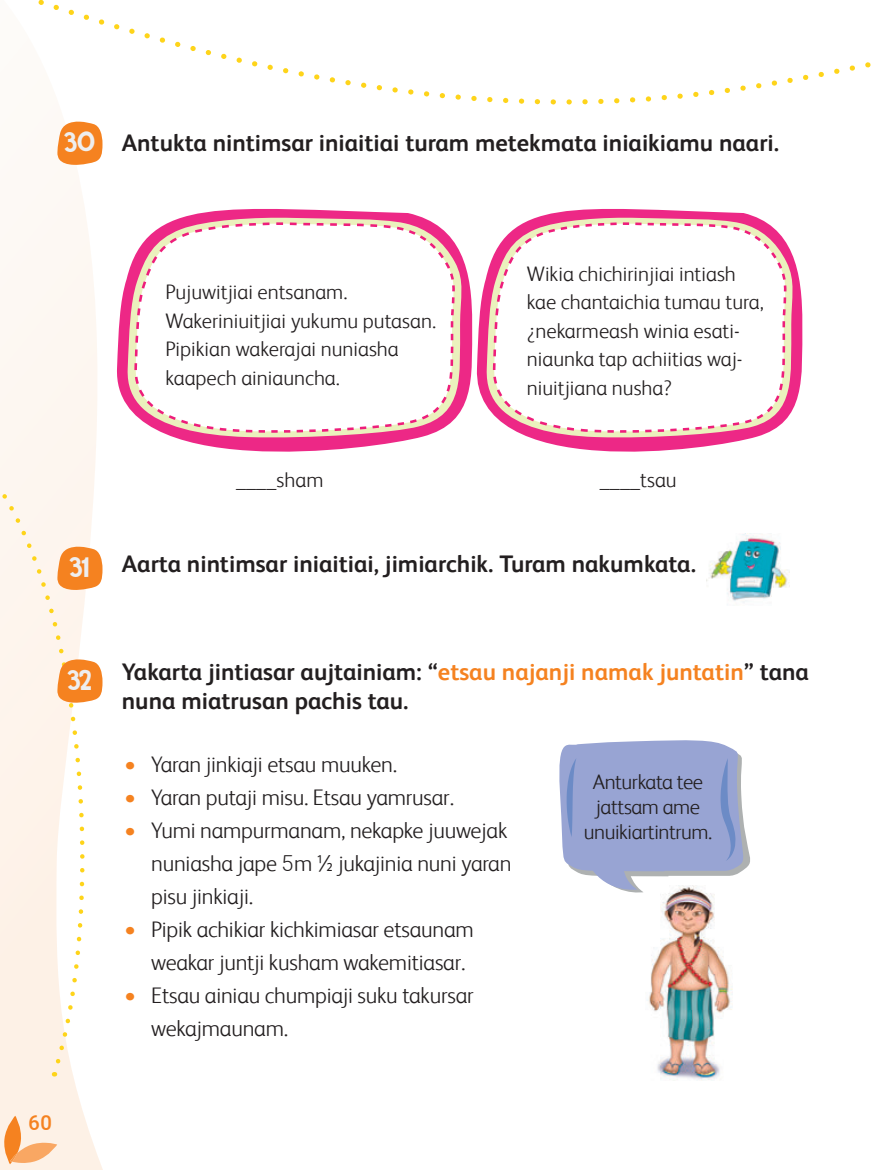
<style>
.page{position:relative;width:872px;height:1170px;background:#fff}
.page>*{position:absolute;margin:0;border:0;box-sizing:border-box;transform-origin:0 0}
.t1{font:30px "Glitter Candy";color:#eeeeef}
.t2{font:700 24px/28.8px "Dune";color:#231f20}
.t3{font:22.5px/33px "Dune";letter-spacing:-.01em;color:#231f20}
.t4{font:21px/28.5px "Dune";color:#231f20}
.t5{font:21px/25.2px "Dune";letter-spacing:-.02em;color:#231f20;text-align:center}
.t6{font:700 21px "Dune";color:#f58220}
.s1{color:#f58220}
.s2{font-size:24px;color:#f58220}
</style>
<div class="page">
<svg style="left:0;top:255px;width:103px;height:914px"></svg>
<svg style="left:0;top:467px;width:103px;height:599px"></svg>
<svg style="left:0;top:0;width:871px;height:255px"></svg>
<svg style="left:57px;top:121px;width:45px;height:44px;background:#f69543"></svg>
<svg style="left:57px;top:546px;width:45px;height:44px;background:#f69542"></svg>
<svg style="left:57px;top:659px;width:45px;height:44px;background:#f69541"></svg>
<svg style="left:113px;top:194px;width:360px;height:258px"></svg>
<svg style="left:127px;top:217px;width:338px;height:222px"></svg>
<svg style="left:133px;top:221px;width:322px;height:213px"></svg>
<svg style="left:473px;top:194px;width:333px;height:258px"></svg>
<svg style="left:486px;top:217px;width:310px;height:222px"></svg>
<svg style="left:786px;top:267px;width:1px;height:51px"></svg>
<svg style="left:491px;top:221px;width:295px;height:213px"></svg>
<img style="left:706px;top:534px;width:84px;height:69px">
<img style="left:647px;top:897px;width:86px;height:183px">
<svg style="left:559px;top:740px;width:191px;height:157px"></svg>
<svg style="left:0;top:1115px;width:57px;height:55px;background:#fad1ae"></svg>
<h1 class="t1" style="left:64px;top:123px;width:33px">30</h1>
<p class="t2" style="left:122px;top:126px;width:659px">Antukta nintimsar iniaitiai turam metekmata iniaikiamu naari.</p>
<h1 class="t1" style="left:69px;top:547px;width:22px">31</h1>
<p class="t4" style="left:165px;top:277px;width:272px">Pujuwitjiai entsanam.<br>Wakeriniuitjiai yukumu putasan.<br>Pipikian wakerajai nuniasha kaapech ainiauncha.</p>
<p class="t4" style="left:527px;top:258px;width:238px">Wikia chichirinjiai intiash kae chantaichia tumau tura, ¿nekarmeash winia esati&shy;niaunka tap achiitias waj&shy;niuitjiana nusha?</p>
<p class="t4" style="left:236px;top:465px;width:89px">____sham</p>
<p class="t4" style="left:600px;top:465px;width:78px">____tsau</p>
<p class="t2" style="left:122px;top:547px;width:575px">Aarta nintimsar iniaitiai, jimiarchik. Turam nakumkata.</p>
<h1 class="t1" style="left:67px;top:660px;width:26px">32</h1>
<p class="t6" style="left:28px;top:1108px;width:26px">60</p>
<p class="t2" style="left:122px;top:655px;width:688px">Yakarta jintiasar aujtainiam: “<span class="s1">etsau najanji namak juntatin</span>” tana nuna miatrusan pachis tau.</p>
<p class="t3" style="left:124px;top:747px;width:274px"><span class="s2">•</span> Yaran jinkiaji etsau muuken.</p>
<p class="t3" style="left:124px;top:780px;width:331px"><span class="s2">•</span> Yaran putaji misu. Etsau yamrusar.</p>
<p class="t3" style="left:151px;top:813px;width:362px;text-indent:-27px"><span class="s2">•</span> Yumi nampurmanam, nekapke juuwejak nuniasha jape 5m ½ jukajinia nuni yaran pisu jinkiaji.</p>
<p class="t3" style="left:151px;top:912px;width:324px;text-indent:-27px"><span class="s2">•</span> Pipik achikiar kichkimiasar etsaunam weakar juntji kusham wakemitiasar.</p>
<p class="t3" style="left:151px;top:978px;width:324px;text-indent:-27px"><span class="s2">•</span> Etsau ainiau chumpiaji suku takursar wekajmaunam.</p>
<p class="t5" style="left:584px;top:768px;width:130px">Anturkata tee jattsam ame unuikiartintrum.</p>
</div>
